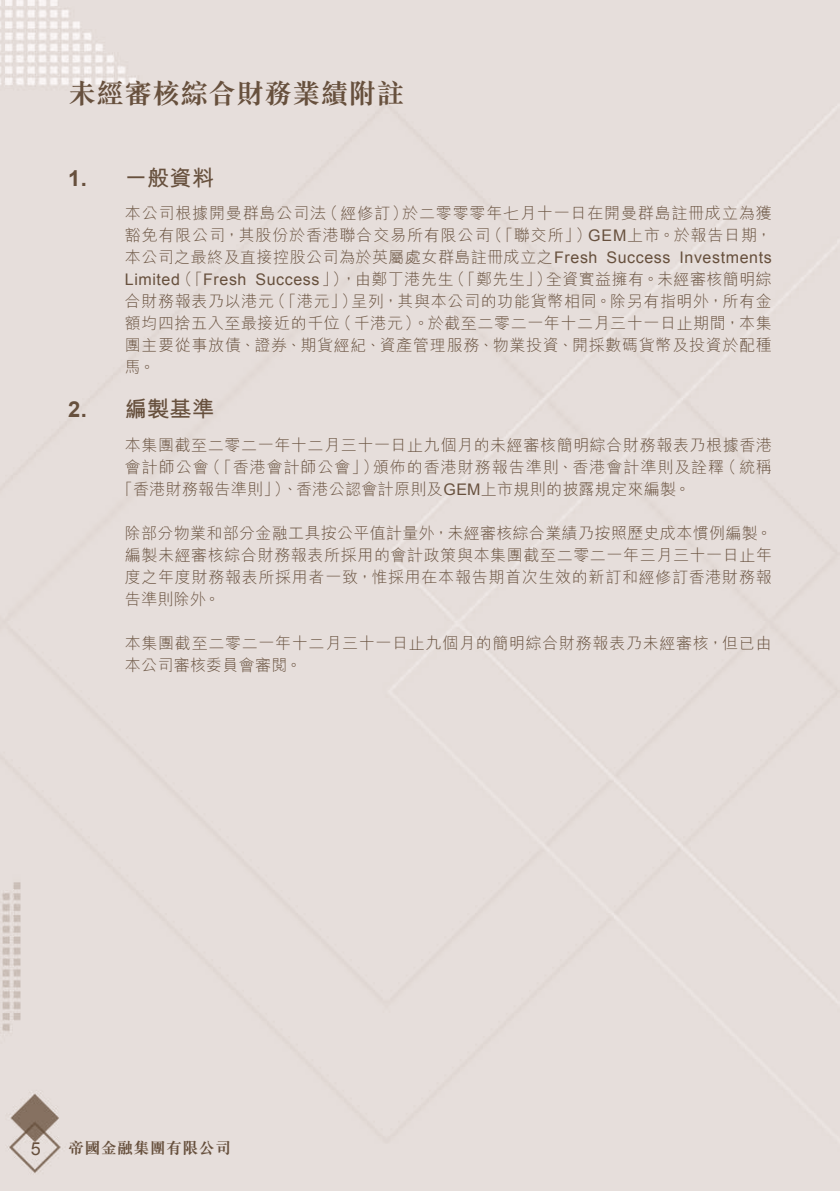
<style>
.page{position:relative;width:840px;height:1191px;background:#fff}
.page>*{position:absolute;margin:0;border:0;box-sizing:border-box;transform-origin:0 0}
.t1{font:700 28px "M Sung HK";color:#67503d}
.t2{font:700 22px "M Hei HK";letter-spacing:.015em;color:#67503d}
.t3{font:700 22px "Arial";color:#67503d}
.t4{font:18px "Arial";color:#67503d}
.t5{font:300 16px/22px "M Hei HK";letter-spacing:.04em;color:#67503d}
.t6{font:300 16px/22px "M Hei HK";letter-spacing:.015em;color:#67503d}
.t7{font:16px "Arial";letter-spacing:.035em;color:#67503d}
.t8{font:300 16px "M Hei HK";letter-spacing:.06em;color:#67503d}
.t9{font:700 16px "M Sung HK";letter-spacing:.02em;color:#67503d}
.s1{font-family:"Arial";font-weight:400}
.s2{font-family:"M Hei HK";font-weight:300}
</style>
<div class="page">
<div style="left:0;top:0;width:839px;height:1191px;background:#e6dedb"></div>
<h1 class="t1" style="left:68px;top:75px;width:337px">未經審核綜合財務業績附註</h1>
<h2 class="t3" style="left:68px;top:163px;width:20px">1.</h2>
<h2 class="t3" style="left:68px;top:395px;width:20px">2.</h2>
<h2 class="t2" style="left:125px;top:162px;width:91px">一般資料</h2>
<p class="t5" style="left:322px;top:202px;width:87px">（經修訂）</p>
<p class="t5" style="left:402px;top:202px;width:371px">於二零零零年七月十一日在開曼群島註冊成立為獲</p>
<p class="t5" style="left:125px;top:202px;width:202px">本公司根據開曼群島公司法</p>
<p class="t5" style="left:486px;top:224px;width:106px">（「聯交所」）</p>
<p class="t5" style="left:125px;top:224px;width:367px">豁免有限公司，其股份於香港聯合交易所有限公司</p>
<p class="t5" style="left:587px;top:224px;width:185px"><span class="s1">GEM</span>上市。於報告日期，</p>
<p class="t5" style="left:545px;top:246px;width:227px;text-indent:-421px">本公司之最終及直接控股公司為於英屬處女群島註冊成立之<span class="s1">Fresh<br></span>全資實益擁有。未經審核簡明綜</p>
<p class="t7" style="left:606px;top:247px;width:66px">Success</p>
<p class="t7" style="left:679px;top:247px;width:94px">Investments</p>
<p class="t7" style="left:176px;top:269px;width:72px"><span class="s2">（「</span>Fresh</p>
<p class="t7" style="left:255px;top:269px;width:94px">Success<span class="s2">」）</span></p>
<p class="t5" style="left:449px;top:268px;width:104px">（「鄭先生」）</p>
<p class="t5" style="left:340px;top:268px;width:114px">，由鄭丁港先生</p>
<p class="t7" style="left:125px;top:269px;width:57px">Limited</p>
<p class="t5" style="left:270px;top:290px;width:89px">（「港元」）</p>
<p class="t5" style="left:351px;top:290px;width:421px">呈列，其與本公司的功能貨幣相同。除另有指明外，所有金</p>
<p class="t5" style="left:125px;top:290px;width:151px">合財務報表乃以港元</p>
<p class="t5" style="left:335px;top:312px;width:437px">（千港元）。於截至二零二一年十二月三十一日止期間，本集</p>
<p class="t5" style="left:125px;top:312px;width:648px">額均四捨五入至最接近的千位<br>團主要從事放債、證券、期貨經紀、資產管理服務、物業投資、開採數碼貨幣及投資於配種馬。</p>
<h2 class="t2" style="left:125px;top:393px;width:91px">編製基準</h2>
<p class="t5" style="left:125px;top:433px;width:648px;text-align:right">本集團截至二零二一年十二月三十一日止九個月的未經審核簡明綜合財務報表乃根據香港（統稱</p>
<p class="t6" style="left:117px;top:455px;width:574px;text-indent:8px">會計師公會<br>「香港財務報告準則」）、香港公認會計原則及<span class="s1">GEM</span>上市規則的披露規定來編製。</p>
<p class="t5" style="left:125px;top:521px;width:648px;text-align:justify">除部分物業和部分金融工具按公平值計量外，未經審核綜合業績乃按照歷史成本慣例編製。編製未經審核綜合財務報表所採用的會計政策與本集團截至二零二一年三月三十一日止年度之年度財務報表所採用者一致，惟採用在本報告期首次生效的新訂和經修訂香港財務報告準則除外。</p>
<p class="t5" style="left:125px;top:631px;width:648px">本集團截至二零二一年十二月三十一日止九個月的簡明綜合財務報表乃未經審核，但已由本公司審核委員會審閱。</p>
<p class="t8" style="left:205px;top:455px;width:175px">（「香港會計師公會」）</p>
<p class="t8" style="left:373px;top:455px;width:352px">頒佈的香港財務報告準則、香港會計準則及詮釋</p>
<p class="t4" style="left:31px;top:1137px;width:12px">5</p>
<p class="t9" style="left:68px;top:1137px;width:164px">帝國金融集團有限公司</p>
</div>
